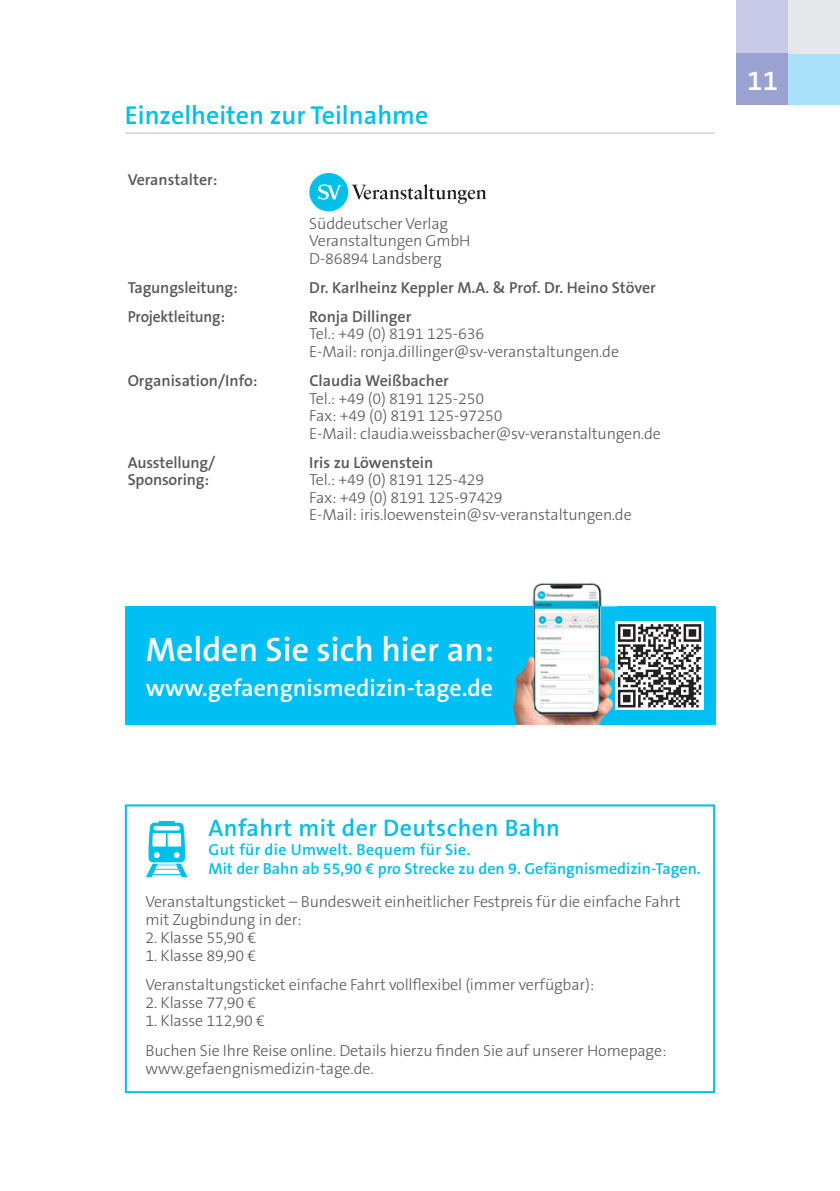
<style>
.page{position:relative;width:840px;height:1191px;background:#fff}
.page>*{position:absolute;margin:0;border:0;box-sizing:border-box;transform-origin:0 0}
.t1{font:600 34px "The Sans Os F";color:#fff}
.t2{font:600 28px "The Sans Os F";color:#fff}
.t3{font:600 26px "The Sans Os F";color:#00bfe8}
.t4{font:600 24px "The Sans Os F";color:#fff}
.t5{font:600 24px "The Sans Os F";letter-spacing:.02em;color:#00bfe8}
.t6{font:300 16px/17.6px "The Sans Os F";letter-spacing:-.01em;color:#58595b}
.t7{font:600 16px "The Sans Os F";color:#58595b}
.t8{font:600 16px/19.2px "The Sans Os F";color:#00bfe8}
.t9{font:600 16px "The Sans Os F";color:#58595b;scale:.96 1}
</style>
<div class="page">
<div style="left:787px;top:53px;width:52px;height:52px;background:#aae1fa"></div>
<div style="left:787px;top:0;width:52px;height:53px;background:#e6e7e8"></div>
<div style="left:736px;top:0;width:51px;height:53px;background:#c7cbe7"></div>
<div style="left:736px;top:53px;width:51px;height:52px;background:#99a2d1"></div>
<div style="left:125px;top:804px;width:589px;height:289px;border:2px solid #00bfe8"></div>
<div style="left:309px;top:173px;width:39px;height:38px;background:#00bfe8;border-radius:50%"></div>
<svg style="left:317px;top:184px;width:24px;height:16px"></svg>
<svg style="left:351px;top:184px;width:135px;height:20px"></svg>
<hr style="left:125px;top:133px;width:589px;height:1px;background:#bbbdc0">
<svg style="left:146px;top:821px;width:41px;height:56px"></svg>
<div style="left:125px;top:606px;width:589px;height:119px;background:#00c0f3"></div>
<svg style="left:617px;top:621px;width:86px;height:89px"></svg>
<svg style="left:618px;top:624px;width:82px;height:83px;background:#8f8d8d"></svg>
<img style="left:532px;top:582px;width:70px;height:24px">
<img style="left:526px;top:608px;width:8px;height:57px">
<img style="left:598px;top:606px;width:19px;height:59px">
<img style="left:511px;top:665px;width:104px;height:60px">
<img style="left:615px;top:621px;width:2px;height:89px">
<img style="left:617px;top:624px;width:1px;height:83px">
<img style="left:534px;top:585px;width:64px;height:132px">
<h3 class="t3" style="left:125px;top:102px;width:305px">Einzelheiten zur Teilnahme</h3>
<p class="t7" style="left:128px;top:171px;width:91px">Veranstalter:</p>
<p class="t6" style="left:309px;top:215px;width:163px">Süddeutscher Verlag<br>Veranstaltungen GmbH<br>D-86894 Landsberg</p>
<p class="t7" style="left:128px;top:279px;width:111px">Tagungsleitung:</p>
<p class="t7" style="left:309px;top:279px;width:348px">Dr. Karlheinz Keppler M.A. &amp; Prof. Dr. Heino Stöver</p>
<p class="t9" style="left:128px;top:308px;width:103px">Projektleitung:</p>
<p class="t7" style="left:309px;top:308px;width:103px">Ronja Dillinger</p>
<p class="t6" style="left:309px;top:326px;width:311px">Tel.: +49 (0) 8191 125-636<br>E-Mail: ronja.dillinger@sv-veranstaltungen.de</p>
<p class="t7" style="left:128px;top:372px;width:131px">Organisation/Info:</p>
<p class="t7" style="left:309px;top:372px;width:141px">Claudia Weißbacher</p>
<p class="t6" style="left:309px;top:390px;width:353px">Tel.: +49 (0) 8191 125-250<br>Fax: +49 (0) 8191 125-97250<br>E-Mail: claudia.weissbacher@sv-veranstaltungen.de</p>
<p class="t7" style="left:128px;top:454px;width:89px">Ausstellung/</p>
<p class="t7" style="left:309px;top:454px;width:125px">Iris zu Löwenstein</p>
<p class="t7" style="left:128px;top:472px;width:83px">Sponsoring:</p>
<p class="t6" style="left:309px;top:471px;width:324px">Tel.: +49 (0) 8191 125-429<br>Fax: +49 (0) 8191 125-97429<br>E-Mail: iris.loewenstein@sv-veranstaltungen.de</p>
<h1 class="t1" style="left:146px;top:632px;width:349px">Melden Sie sich hier an:</h1>
<h3 class="t4" style="left:146px;top:676px;width:348px">www.gefaengnismedizin-tage.de</h3>
<h3 class="t5" style="left:208px;top:815px;width:353px">Anfahrt mit der Deutschen Bahn</h3>
<p class="t8" style="left:208px;top:840px;width:493px">Gut für die Umwelt. Bequem für Sie.<br>Mit der Bahn ab 55,90 € pro Strecke zu den 9. Gefängnismedizin-Tagen.</p>
<p class="t6" style="left:145px;top:893px;width:536px">Veranstaltungsticket – Bundesweit einheitlicher Festpreis für die einfache Fahrt mit Zugbindung in der:</p>
<p class="t6" style="left:145px;top:929px;width:112px">2. Klasse 55,90 €</p>
<p class="t6" style="left:145px;top:941px;width:450px;line-height:29.4px">1. Klasse 89,90 €<br>Veranstaltungsticket einfache Fahrt vollflexibel (immer verfügbar):</p>
<p class="t6" style="left:145px;top:994px;width:112px">2. Klasse 77,90 €</p>
<p class="t6" style="left:145px;top:1007px;width:522px;line-height:29.4px">1. Klasse 112,90 €<br>Buchen Sie Ihre Reise online. Details hierzu finden Sie auf unserer Homepage:</p>
<p class="t6" style="left:145px;top:1060px;width:230px">www.gefaengnismedizin-tage.de.</p>
<h2 class="t2" style="left:746px;top:66px;width:32px">11</h2>
</div>
